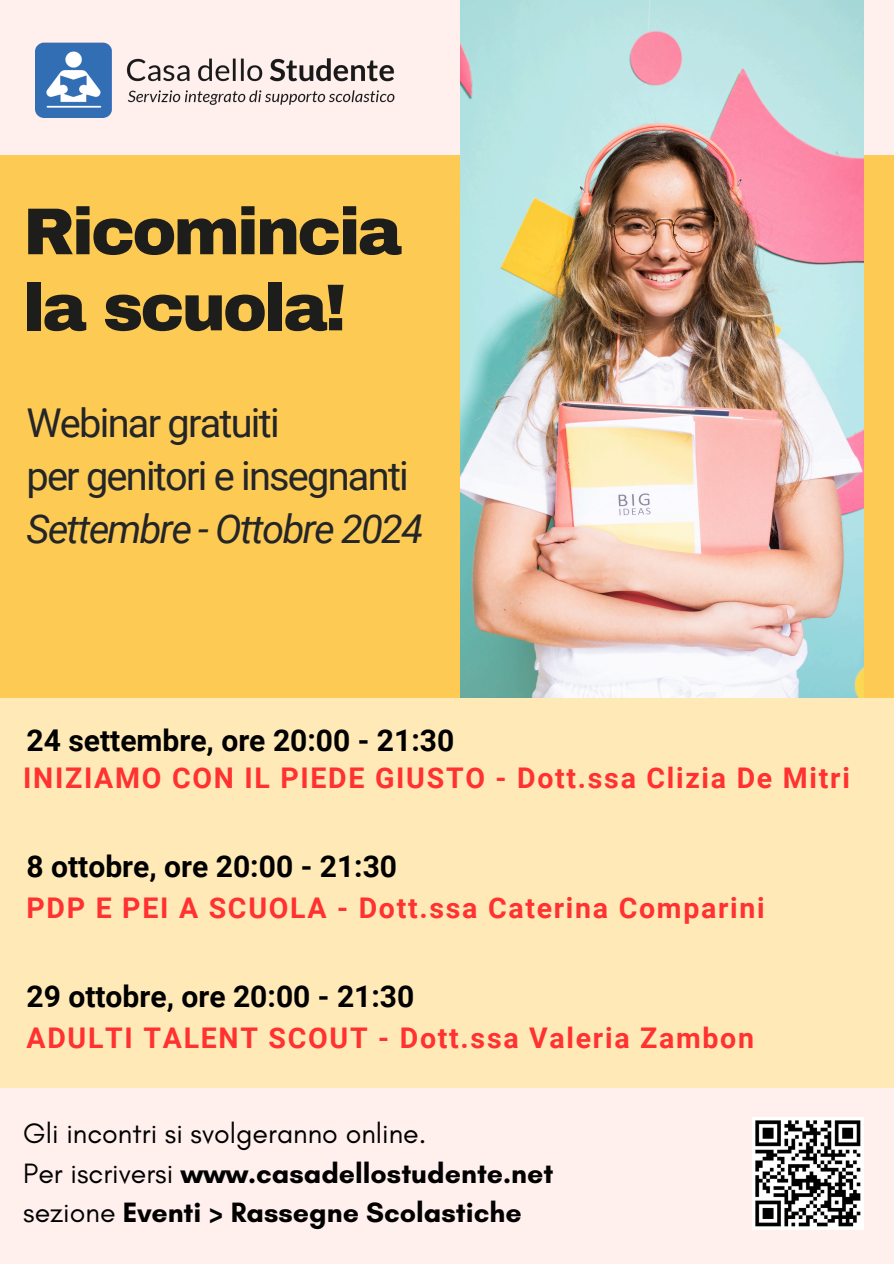
<style>
.page{position:relative;width:894px;height:1264px;background:#fff}
.page>*{position:absolute;margin:0;border:0;box-sizing:border-box;transform-origin:0 0}
.t1{font:900 66.15px/76.1px "Archivo";letter-spacing:-.045em;color:#1d1d1b}
.t2{font:39.75px/52.8px "Roboto";letter-spacing:-.045em;color:#242528}
.t3{font:700 30px "Roboto";color:#000}
.t4{font:700 28.5px "Roboto";letter-spacing:.06em;color:#ff3131}
.t5{font:700 28.5px "Glacial Indifference";color:#000}
.t6{font:28.5px "Glacial Indifference";color:#000}
.s1{font-style:italic}
.s2{font-weight:400}
</style>
<div class="page">
<div style="left:0;top:0;width:893px;height:1263px;background:#fff0ee"></div>
<div style="left:0;top:155px;width:893px;height:543px;background:#fdca53"></div>
<img style="left:460px;top:0;width:403px;height:698px">
<img style="left:35px;top:42px;width:360px;height:76px">
<img style="left:752px;top:1117px;width:111px;height:112px">
<div style="left:0;top:698px;width:893px;height:389px;background:#ffeab7"></div>
<h1 class="t1" style="left:23px;top:194px;width:380px">Ricomincia la scuola!</h1>
<h2 class="t2" style="left:26px;top:397px;width:398px">Webinar gratuiti<br>per genitori e insegnanti<br><span class="s1">Settembre - Ottobre 2024</span></h2>
<h3 class="t3" style="left:26px;top:723px;width:429px">24 settembre, ore 20:00 - 21:30</h3>
<h3 class="t4" style="left:23px;top:761px;width:827px">INIZIAMO CON IL PIEDE GIUSTO - Dott.ssa Clizia De Mitri</h3>
<p class="t3" style="left:26px;top:848px;width:372px">8 ottobre, ore 20:00 - 21:30</p>
<p class="t4" style="left:26px;top:891px;width:739px">PDP E PEI A SCUOLA - Dott.ssa Caterina Comparini</p>
<p class="t3" style="left:26px;top:978px;width:389px">29 ottobre, ore 20:00 - 21:30</p>
<p class="t4" style="left:26px;top:1021px;width:729px">ADULTI TALENT SCOUT - Dott.ssa Valeria Zambon</p>
<h3 class="t6" style="left:23px;top:1116px;width:404px">Gli incontri si svolgeranno online.</h3>
<h3 class="t5" style="left:23px;top:1155px;width:531px"><span class="s2">Per iscriversi</span> www.casadellostudente.net</h3>
<h3 class="t5" style="left:23px;top:1194px;width:499px"><span class="s2">sezione</span> Eventi &gt; Rassegne Scolastiche</h3>
</div>
